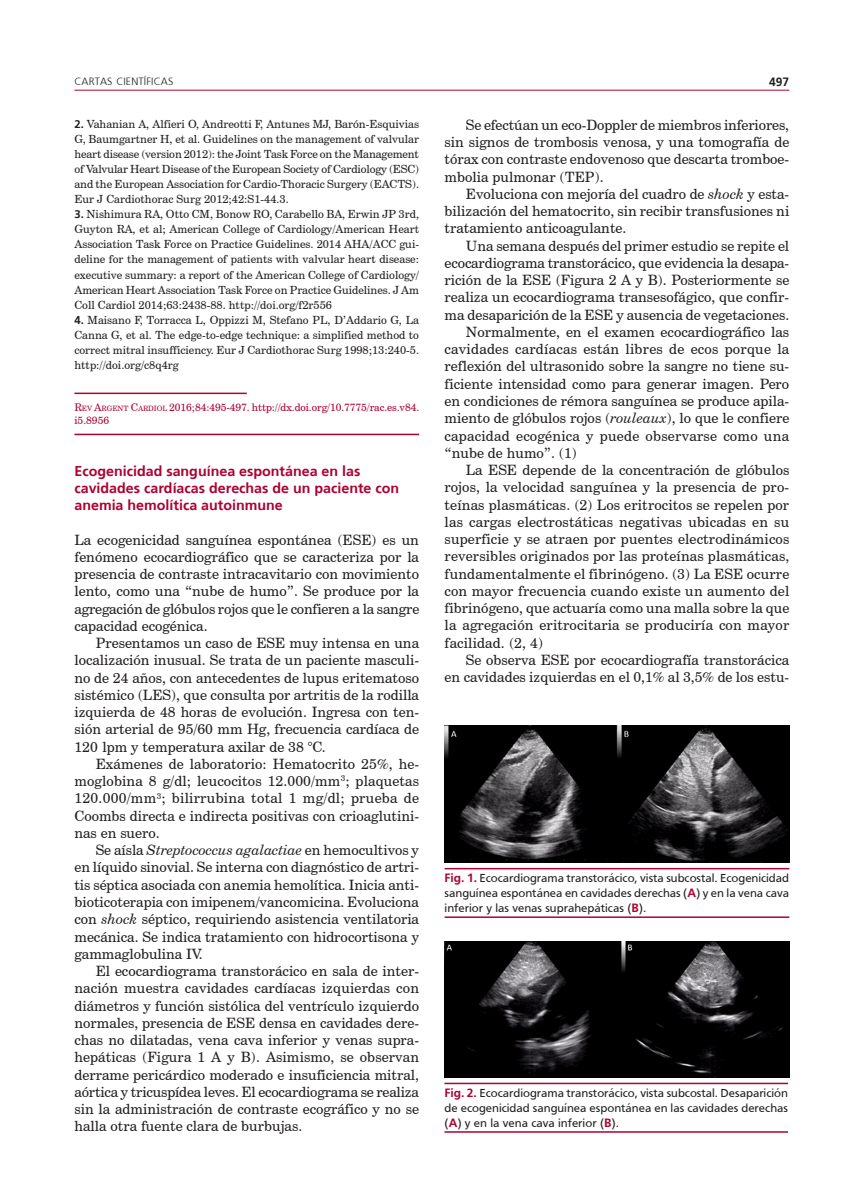
<style>
.page{position:relative;width:851px;height:1191px;background:#fff}
.page>*{position:absolute;margin:0;border:0;box-sizing:border-box;transform-origin:0 0}
.texto{font:14.25px/17.2px "Century Schoolbook BT";color:#231f20;text-align:justify}
.texto1{font:14.25px/17.2px "Century Schoolbook BT";letter-spacing:-.01em;color:#231f20;text-align:justify}
.subtit1n{font:700 14.25px/17.2px "Frutiger";color:#ab0333}
.epigrafe{font:12px/15px "Frutiger";color:#231f20;text-align:justify}
.t1{font:700 12px "Frutiger";color:#231f20}
.bibliog{font:11.25px/15px "Century Schoolbook BT";color:#231f20;text-align:justify}
.pie_-_color{font:10.5px/13.5px "Century Schoolbook BT";letter-spacing:-.005em;color:#ab0333}
.t2{font:300 10.5px "Frutiger";letter-spacing:.015em;color:#231f20}
.s1{font-family:"Frutiger";font-weight:700}
.s2{font-style:inherit}
.s3{font-size:7.35px}
.s4{font-style:italic}
.s5{font-weight:700;color:#ab0333}
</style>
<div class="page">
<hr style="left:74px;top:90px;width:715px;height:1px;background:#ab0333">
<hr style="left:74px;top:434px;width:345px;height:1px;background:#ab0333">
<hr style="left:74px;top:392px;width:173px;height:2px;background:#ab0333">
<hr style="left:444px;top:868px;width:345px;height:1px;background:#ab0333">
<hr style="left:444px;top:916px;width:345px;height:2px;background:#ab0333">
<img style="left:444px;top:725px;width:345px;height:137px">
<img style="left:444px;top:941px;width:345px;height:136px">
<hr style="left:444px;top:1082px;width:344px;height:2px;background:#ab0333">
<hr style="left:444px;top:1131px;width:344px;height:1px;background:#ab0333">
<p class="t2" style="left:74px;top:76px;width:100px">CARTAS CIENTÍFICAS</p>
<p class="t1" style="left:769px;top:75px;width:22px">497</p>
<p class="bibliog" style="left:74px;top:117px;width:346px"><span class="s1">2.</span> Vahanian A, Alfieri O, Andreotti F, Antunes MJ, Barón-Esquivias G, Baumgartner H, et al. Guidelines on the management of valvular heart disease (version 2012): the Joint Task Force on the Management of Valvular Heart Disease of the European Society of Cardiology (ESC) and the European Association for Cardio-Thoracic Surgery (EACTS).<br>Eur J Cardiothorac Surg 2012;42:S1-44.3.</p>
<p class="bibliog" style="left:74px;top:207px;width:346px"><span class="s1">3.</span> Nishimura RA, Otto CM, Bonow RO, Carabello BA, Erwin JP 3rd, Guyton RA, et al; American College of Cardiology/American Heart Association Task Force on Practice Guidelines. 2014 AHA/ACC gui&shy;deline for the management of patients with valvular heart disease: executive summary: a report of the American College of Cardiology/ American Heart Association Task Force on Practice Guidelines. J Am Coll Cardiol 2014;63:2438-88. http://doi.org/f2r556</p>
<p class="bibliog" style="left:74px;top:312px;width:346px"><span class="s1">4.</span> Maisano F, Torracca L, Oppizzi M, Stefano PL, D’Addario G, La Canna G, et al. The edge-to-edge technique: a simplified method to correct mitral insufficiency. Eur J Cardiothorac Surg 1998;13:240-5. http://doi.org/c8q4rg</p>
<p class="pie_-_color" style="left:74px;top:400px;width:346px"><span class="s2">R</span><span class="s3">EV</span> <span class="s2">A</span><span class="s3">RGENT</span> <span class="s2">C</span><span class="s3">ARDIOL</span> 2016;84:495-497. http://dx.doi.org/10.7775/rac.es.v84. i5.8956</p>
<p class="texto" style="left:444px;top:116px;width:346px;text-indent:21px">Se efectúan un eco-Doppler de miembros inferiores, sin signos de trombosis venosa, y una tomografía de tórax con contraste endovenoso que descarta tromboe&shy;mbolia pulmonar (TEP).</p>
<p class="texto" style="left:444px;top:185px;width:346px;text-indent:21px">Evoluciona con mejoría del cuadro de <span class="s4">shock</span> y esta&shy;bilización del hematocrito, sin recibir transfusiones ni tratamiento anticoagulante.</p>
<p class="texto" style="left:444px;top:237px;width:346px;text-indent:21px">Una semana después del primer estudio se repite el ecocardiograma transtorácico, que evidencia la desapa&shy;rición de la ESE (Figura 2 A y B). Posteriormente se realiza un ecocardiograma transesofágico, que confir&shy;ma desaparición de la ESE y ausencia de vegetaciones.</p>
<p class="texto" style="left:444px;top:323px;width:346px;text-indent:21px">Normalmente, en el examen ecocardiográfico las cavidades cardíacas están libres de ecos porque la reflexión del ultrasonido sobre la sangre no tiene su&shy;ficiente intensidad como para generar imagen. Pero en condiciones de rémora sanguínea se produce apila&shy;miento de glóbulos rojos (<span class="s4">rouleaux</span>), lo que le confiere capacidad ecogénica y puede observarse como una “nube de humo”. (1)</p>
<p class="texto" style="left:444px;top:461px;width:346px;text-indent:21px">La ESE depende de la concentración de glóbulos rojos, la velocidad sanguínea y la presencia de pro&shy;teínas plasmáticas. (2) Los eritrocitos se repelen por las cargas electrostáticas negativas ubicadas en su superficie y se atraen por puentes electrodinámicos reversibles originados por las proteínas plasmáticas, fundamentalmente el fibrinógeno. (3) La ESE ocurre con mayor frecuencia cuando existe un aumento del fibrinógeno, que actuaría como una malla sobre la que la agregación eritrocitaria se produciría con mayor facilidad. (2, 4)</p>
<p class="texto" style="left:444px;top:651px;width:346px;text-align:right">Se observa ESE por ecocardiografía transtorácica<br>en cavidades izquierdas en el 0,1% al 3,5% de los estu-</p>
<p class="subtit1n" style="left:74px;top:462px;width:326px">Ecogenicidad sanguínea espontánea en las cavidades cardíacas derechas de un paciente con anemia hemolítica autoinmune</p>
<p class="texto1" style="left:74px;top:531px;width:346px">La ecogenicidad sanguínea espontánea (ESE) es un fenómeno ecocardiográfico que se caracteriza por la presencia de contraste intracavitario con movimiento lento, como una “nube de humo”. Se produce por la agregación de glóbulos rojos que le confieren a la sangre capacidad ecogénica.</p>
<p class="texto" style="left:74px;top:634px;width:346px;text-indent:21px">Presentamos un caso de ESE muy intensa en una localización inusual. Se trata de un paciente masculi&shy;no de 24 años, con antecedentes de lupus eritematoso sistémico (LES), que consulta por artritis de la rodilla izquierda de 48 horas de evolución. Ingresa con ten&shy;sión arterial de 95/60 mm Hg, frecuencia cardíaca de 120 lpm y temperatura axilar de 38 °C.</p>
<p class="texto" style="left:74px;top:755px;width:346px;text-indent:21px">Exámenes de laboratorio: Hematocrito 25%, he&shy;moglobina 8 g/dl; leucocitos 12.000/mm<sup>3</sup>; plaquetas 120.000/mm<sup>3</sup>; bilirrubina total 1 mg/dl; prueba de Coombs directa e indirecta positivas con crioaglutini&shy;nas en suero.</p>
<p class="texto" style="left:74px;top:841px;width:346px;text-indent:21px">Se aísla <span class="s4">Streptococcus agalactiae</span> en hemocultivos y en líquido sinovial. Se interna con diagnóstico de artri&shy;tis séptica asociada con anemia hemolítica. Inicia anti&shy;bioticoterapia con imipenem/vancomicina. Evoluciona con <span class="s4">shock</span> séptico, requiriendo asistencia ventilatoria mecánica. Se indica tratamiento con hidrocortisona y gammaglobulina IV.</p>
<p class="texto" style="left:74px;top:962px;width:346px;text-indent:21px">El ecocardiograma transtorácico en sala de inter&shy;nación muestra cavidades cardíacas izquierdas con diámetros y función sistólica del ventrículo izquierdo normales, presencia de ESE densa en cavidades dere&shy;chas no dilatadas, vena cava inferior y venas supra&shy;hepáticas (Figura 1 A y B). Asimismo, se observan derrame pericárdico moderado e insuficiencia mitral, aórtica y tricuspídea leves. El ecocardiograma se realiza sin la administración de contraste ecográfico y no se halla otra fuente clara de burbujas.</p>
<p class="epigrafe" style="left:444px;top:870px;width:346px"><span class="s5">Fig. 1.</span> Ecocardiograma transtorácico, vista subcostal. Ecogenicidad sanguínea espontánea en cavidades derechas (<span class="s5">A</span>) y en la vena cava inferior y las venas suprahepáticas (<span class="s5">B</span>).</p>
<p class="epigrafe" style="left:444px;top:1085px;width:345px"><span class="s5">Fig. 2.</span> Ecocardiograma transtorácico, vista subcostal. Desaparición de ecogenicidad sanguínea espontánea en las cavidades derechas (<span class="s5">A</span>) y en la vena cava inferior (<span class="s5">B</span>).</p>
</div>
